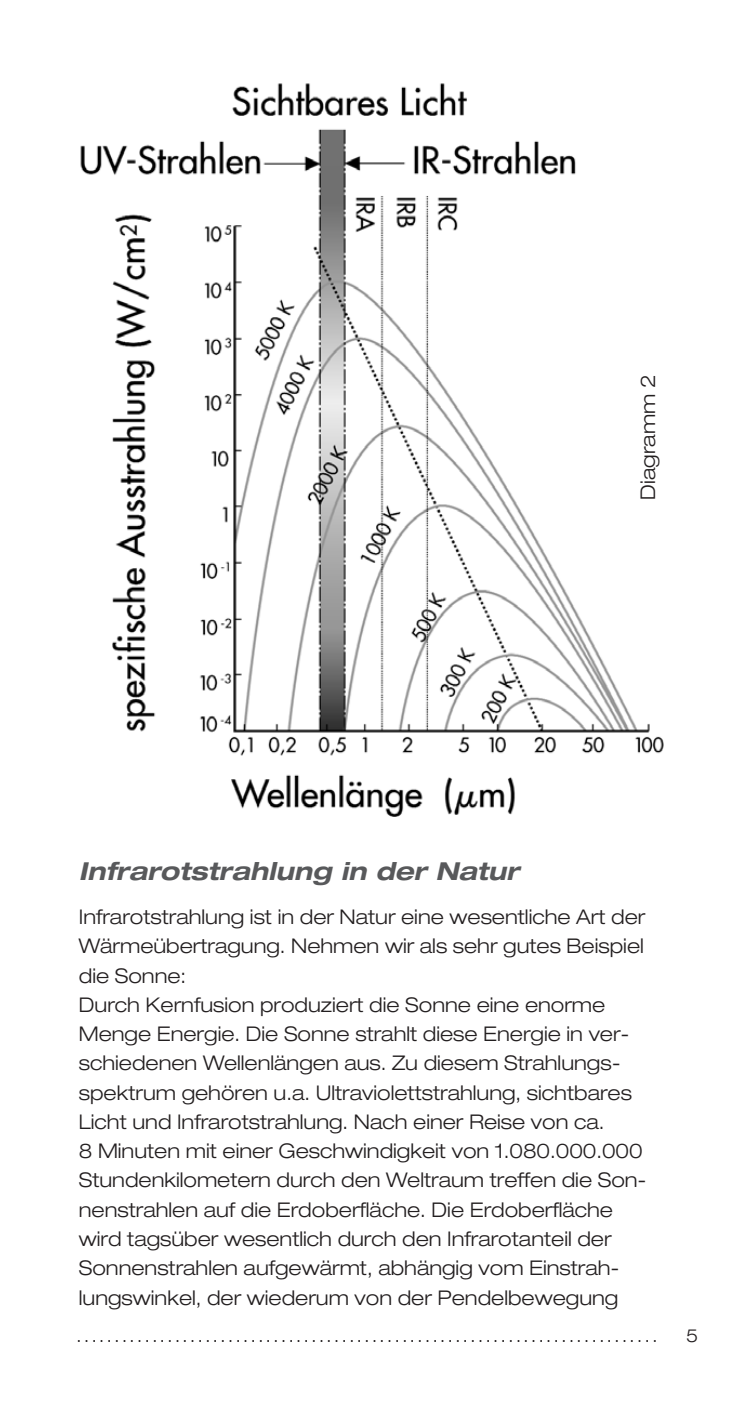
<style>
.page{position:relative;width:734px;height:1404px;background:#fff}
.page>*{position:absolute;margin:0;border:0;box-sizing:border-box;transform-origin:0 0}
.t1{font:italic 700 expanded 24.75px "Helvetica Neue";color:#58595b}
.t2{font:300 expanded 20.25px/29.2px "Helvetica Neue";color:#231f20}
.t3{font:300 expanded 18px "Helvetica Neue";color:#231f20}
</style>
<div class="page">
<img style="left:80px;top:83px;width:583px;height:733px">
<p class="t2" style="left:635px;top:499px;width:126px;rotate:-90deg">Diagramm 2</p>
<p class="t1" style="left:79px;top:862px;width:441px">Infrarotstrahlung in der Natur</p>
<p class="t2" style="left:79px;top:904px;width:569px">Infrarotstrahlung ist in der Natur eine wesentliche Art der Wärmeübertragung. Nehmen wir als sehr gutes Beispiel die Sonne:<br>Durch Kernfusion produziert die Sonne eine enorme Menge Energie. Die Sonne strahlt diese Energie in ver&shy;schiedenen Wellenlängen aus. Zu diesem Strahlungs&shy;spektrum gehören u.a. Ultraviolettstrahlung, sichtbares Licht und Infrarotstrahlung. Nach einer Reise von ca.<br>8 Minuten mit einer Geschwindigkeit von 1.080.000.000<br>Stundenkilometern durch den Weltraum treffen die Son&shy;nenstrahlen auf die Erdoberfläche. Die Erdoberfläche wird tagsüber wesentlich durch den Infrarotanteil der Sonnenstrahlen aufgewärmt, abhängig vom Einstrah&shy;lungswinkel, der wiederum von der Pendelbewegung</p>
<p class="t3" style="left:77px;top:1328px;width:582px">.............................................................................</p>
<p class="t3" style="left:686px;top:1328px;width:14px">5</p>
</div>
